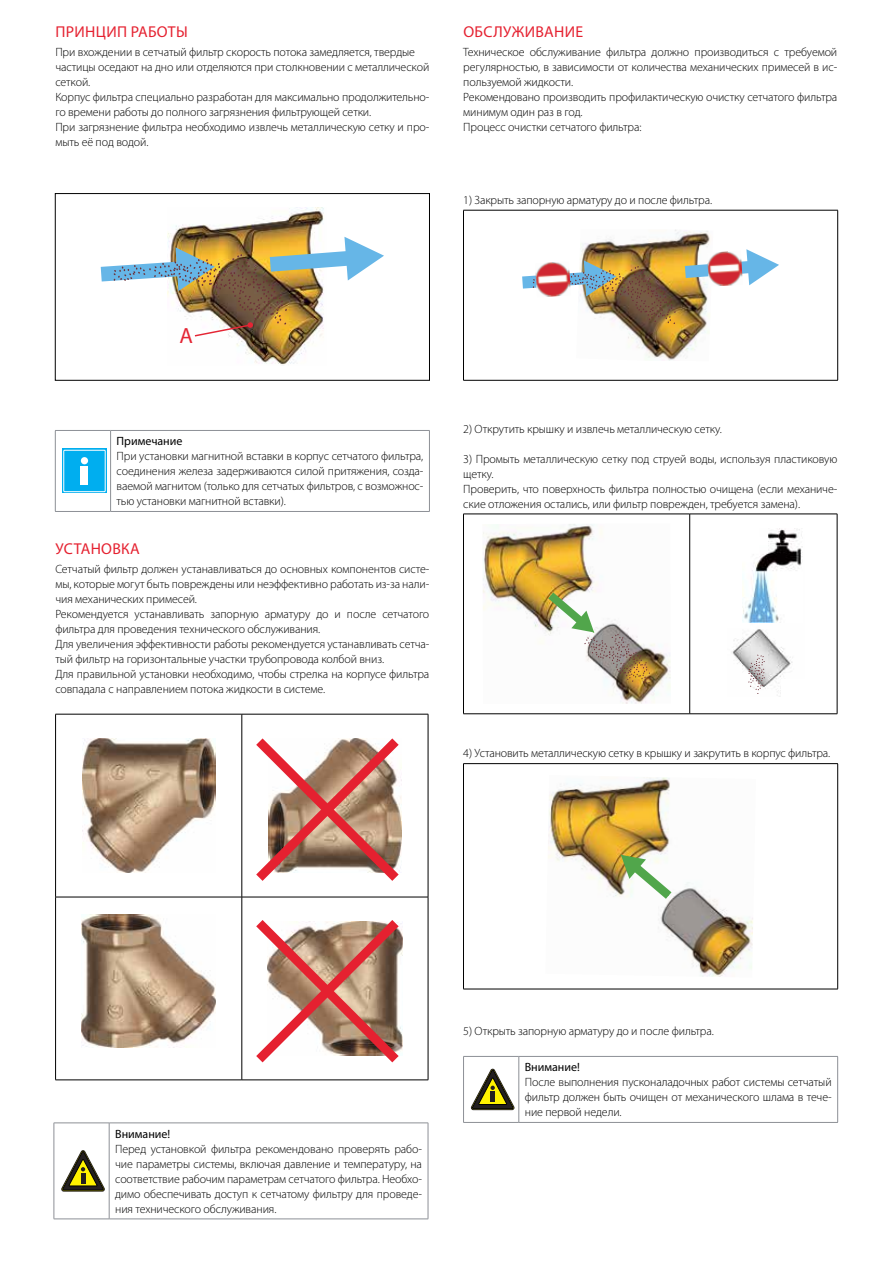
<style>
.page{position:relative;width:893px;height:1263px;background:#fff}
.page>*{position:absolute;margin:0;border:0;box-sizing:border-box;transform-origin:0 0}
.t1{font:22.05px "Myriad Pro";color:#e42534}
.t2{font:15.75px "Myriad Pro";letter-spacing:.02em;color:#e52130}
.t3{font:300 12px/15px "Myriad Pro";letter-spacing:-.01em;color:#000}
.t4{font:12px "Myriad Pro";color:#000}
</style>
<div class="page">
<hr style="left:463px;top:210px;width:374px;height:1px;background:#000">
<hr style="left:463px;top:210px;width:1px;height:170px;background:#000">
<hr style="left:837px;top:210px;width:1px;height:170px;background:#000">
<hr style="left:463px;top:380px;width:374px;height:1px;background:#000">
<img style="left:580px;top:230px;width:130px;height:131px">
<img style="left:522px;top:249px;width:257px;height:75px">
<img style="left:535px;top:261px;width:36px;height:36px">
<img style="left:707px;top:251px;width:36px;height:36px">
<hr style="left:463px;top:763px;width:374px;height:1px;background:#000">
<hr style="left:463px;top:763px;width:1px;height:225px;background:#000">
<hr style="left:837px;top:763px;width:1px;height:225px;background:#000">
<hr style="left:463px;top:988px;width:374px;height:1px;background:#000">
<img style="left:548px;top:777px;width:205px;height:200px">
<svg style="left:621px;top:854px;width:59px;height:53px"></svg>
<hr style="left:463px;top:513px;width:226px;height:1px;background:#000">
<hr style="left:463px;top:514px;width:1px;height:199px;background:#000">
<hr style="left:689px;top:513px;width:148px;height:1px;background:#000">
<hr style="left:689px;top:514px;width:1px;height:199px;background:#000">
<hr style="left:836px;top:514px;width:1px;height:199px;background:#000">
<hr style="left:463px;top:713px;width:226px;height:1px;background:#000">
<hr style="left:689px;top:713px;width:148px;height:1px;background:#000">
<img style="left:483px;top:524px;width:187px;height:180px">
<img style="left:540px;top:584px;width:110px;height:99px">
<img style="left:732px;top:546px;width:71px;height:150px">
<div style="left:724px;top:528px;width:25px;height:99px;background:#fff"></div>
<div style="left:781px;top:679px;width:23px;height:20px;background:#fff"></div>
<img style="left:742px;top:528px;width:60px;height:94px">
<svg style="left:748px;top:654px;width:17px;height:40px"></svg>
<hr style="left:463px;top:1056px;width:56px;height:1px;background:#8d9096">
<hr style="left:463px;top:1056px;width:1px;height:66px;background:#8d9096">
<hr style="left:519px;top:1056px;width:318px;height:1px;background:#8d9096">
<hr style="left:518px;top:1056px;width:1px;height:66px;background:#8d9096">
<hr style="left:837px;top:1056px;width:1px;height:66px;background:#8d9096">
<hr style="left:463px;top:1122px;width:56px;height:1px;background:#8d9096">
<hr style="left:519px;top:1122px;width:318px;height:1px;background:#8d9096">
<svg style="left:471px;top:1068px;width:43px;height:41px"></svg>
<div style="left:490px;top:1091px;width:5px;height:11px;background:#231f20"></div>
<img style="left:167px;top:208px;width:157px;height:157px">
<img style="left:101px;top:237px;width:283px;height:100px">
<div style="left:55px;top:193px;width:374px;height:187px;border:1px solid #000"></div>
<hr style="left:55px;top:430px;width:56px;height:1px;background:#8d9096">
<hr style="left:55px;top:430px;width:1px;height:81px;background:#8d9096">
<hr style="left:111px;top:430px;width:318px;height:1px;background:#8d9096">
<hr style="left:110px;top:430px;width:1px;height:81px;background:#8d9096">
<hr style="left:429px;top:430px;width:1px;height:81px;background:#8d9096">
<hr style="left:55px;top:511px;width:56px;height:1px;background:#8d9096">
<hr style="left:111px;top:511px;width:318px;height:1px;background:#8d9096">
<div style="left:62px;top:449px;width:45px;height:44px;background:#00aeef"></div>
<div style="left:63px;top:450px;width:42px;height:42px;border:1px solid #fff"></div>
<div style="left:81px;top:457px;width:7px;height:7px;background:#fff;border-radius:50%"></div>
<div style="left:81px;top:466px;width:7px;height:19px;background:#fff"></div>
<hr style="left:54px;top:1122px;width:55px;height:1px;background:#8d9096">
<hr style="left:54px;top:1122px;width:1px;height:96px;background:#8d9096">
<hr style="left:109px;top:1122px;width:319px;height:1px;background:#8d9096">
<hr style="left:109px;top:1122px;width:1px;height:96px;background:#8d9096">
<hr style="left:428px;top:1122px;width:1px;height:96px;background:#8d9096">
<hr style="left:54px;top:1218px;width:55px;height:1px;background:#8d9096">
<hr style="left:109px;top:1218px;width:319px;height:1px;background:#8d9096">
<svg style="left:62px;top:1150px;width:42px;height:41px"></svg>
<hr style="left:81px;top:1172px;width:4px;height:11px;background:#231f20">
<hr style="left:55px;top:713px;width:187px;height:1px;background:#000">
<hr style="left:55px;top:714px;width:1px;height:182px;background:#000">
<hr style="left:242px;top:713px;width:186px;height:1px;background:#000">
<hr style="left:241px;top:714px;width:1px;height:182px;background:#000">
<hr style="left:428px;top:714px;width:1px;height:182px;background:#000">
<hr style="left:55px;top:896px;width:187px;height:1px;background:#000">
<hr style="left:55px;top:897px;width:1px;height:182px;background:#000">
<hr style="left:242px;top:896px;width:186px;height:1px;background:#000">
<hr style="left:241px;top:897px;width:1px;height:182px;background:#000">
<hr style="left:428px;top:897px;width:1px;height:182px;background:#000">
<hr style="left:55px;top:1079px;width:187px;height:1px;background:#000">
<hr style="left:242px;top:1079px;width:186px;height:1px;background:#000">
<img style="left:82px;top:738px;width:133px;height:134px">
<img style="left:81px;top:914px;width:135px;height:133px">
<svg style="left:256px;top:738px;width:146px;height:143px"></svg>
<svg style="left:256px;top:920px;width:147px;height:143px"></svg>
<h2 class="t2" style="left:56px;top:26px;width:134px">ПРИНЦИП РАБОТЫ</h2>
<p class="t3" style="left:55px;top:46px;width:375px">При вхождении в сетчатый фильтр скорость потока замедляется, твердые частицы оседают на дно или отделяются при столкновении с металлической сеткой.<br>Корпус фильтра специально разработан для максимально продолжительно&shy;го времени работы до полного загрязнения фильтрующей сетки.<br>При загрязнение фильтра необходимо извлечь металлическую сетку и про&shy;мыть её под водой.</p>
<h2 class="t2" style="left:463px;top:26px;width:121px">ОБСЛУЖИВАНИЕ</h2>
<p class="t3" style="left:463px;top:46px;width:375px">Техническое обслуживание фильтра должно производиться с требуемой регулярностью, в зависимости от количества механических примесей в ис&shy;пользуемой жидкости.<br>Рекомендовано производить профилактическую очистку сетчатого фильтра минимум один раз в год.<br>Процесс очистки сетчатого фильтра:</p>
<p class="t3" style="left:463px;top:193px;width:250px">1) Закрыть запорную арматуру до и после фильтра.</p>
<h1 class="t1" style="left:179px;top:323px;width:15px">A</h1>
<p class="t4" style="left:117px;top:437px;width:67px">Примечание</p>
<p class="t3" style="left:117px;top:450px;width:308px;text-align:justify">При установки магнитной вставки в корпус сетчатого фильтра, соединения железа задерживаются силой притяжения, созда&shy;ваемой магнитом (только для сетчатых фильтров, с возможнос&shy;тью установки магнитной вставки).</p>
<h2 class="t2" style="left:56px;top:542px;width:86px">УСТАНОВКА</h2>
<p class="t3" style="left:55px;top:562px;width:375px">Сетчатый фильтр должен устанавливаться до основных компонентов систе&shy;мы, которые могут быть повреждены или неэффективно работать из-за нали&shy;чия механических примесей.<br>Рекомендуется устанавливать запорную арматуру до и после сетчатого фильтра для проведения технического обслуживания.<br>Для увеличения эффективности работы рекомендуется устанавливать сетча&shy;тый фильтр на горизонтальные участки трубопровода колбой вниз.<br>Для правильной установки необходимо, чтобы стрелка на корпусе фильтра совпадала с направлением потока жидкости в системе.</p>
<p class="t3" style="left:463px;top:422px;width:260px">2) Открутить крышку и извлечь металлическую сетку.</p>
<p class="t3" style="left:463px;top:452px;width:375px">3) Промыть металлическую сетку под струей воды, используя пластиковую щетку.<br>Проверить, что поверхность фильтра полностью очищена (если механиче&shy;ские отложения остались, или фильтр поврежден, требуется замена).</p>
<p class="t3" style="left:463px;top:747px;width:368px">4) Установить металлическую сетку в крышку и закрутить в корпус фильтра.</p>
<p class="t4" style="left:115px;top:1129px;width:57px">Внимание!</p>
<p class="t3" style="left:115px;top:1142px;width:308px;text-align:justify">Перед установкой фильтра рекомендовано проверять рабо&shy;чие параметры системы, включая давление и температуру, на соответствие рабочим параметрам сетчатого фильтра. Необхо&shy;димо обеспечивать доступ к сетчатому фильтру для проведе&shy;ния технического обслуживания.</p>
<p class="t3" style="left:463px;top:1024px;width:252px">5) Открыть запорную арматуру до и после фильтра.</p>
<p class="t4" style="left:525px;top:1062px;width:57px">Внимание!</p>
<p class="t3" style="left:525px;top:1075px;width:308px;text-align:justify">После выполнения пусконаладочных работ системы сетчатый фильтр должен быть очищен от механического шлама в тече&shy;ние первой недели.</p>
</div>
